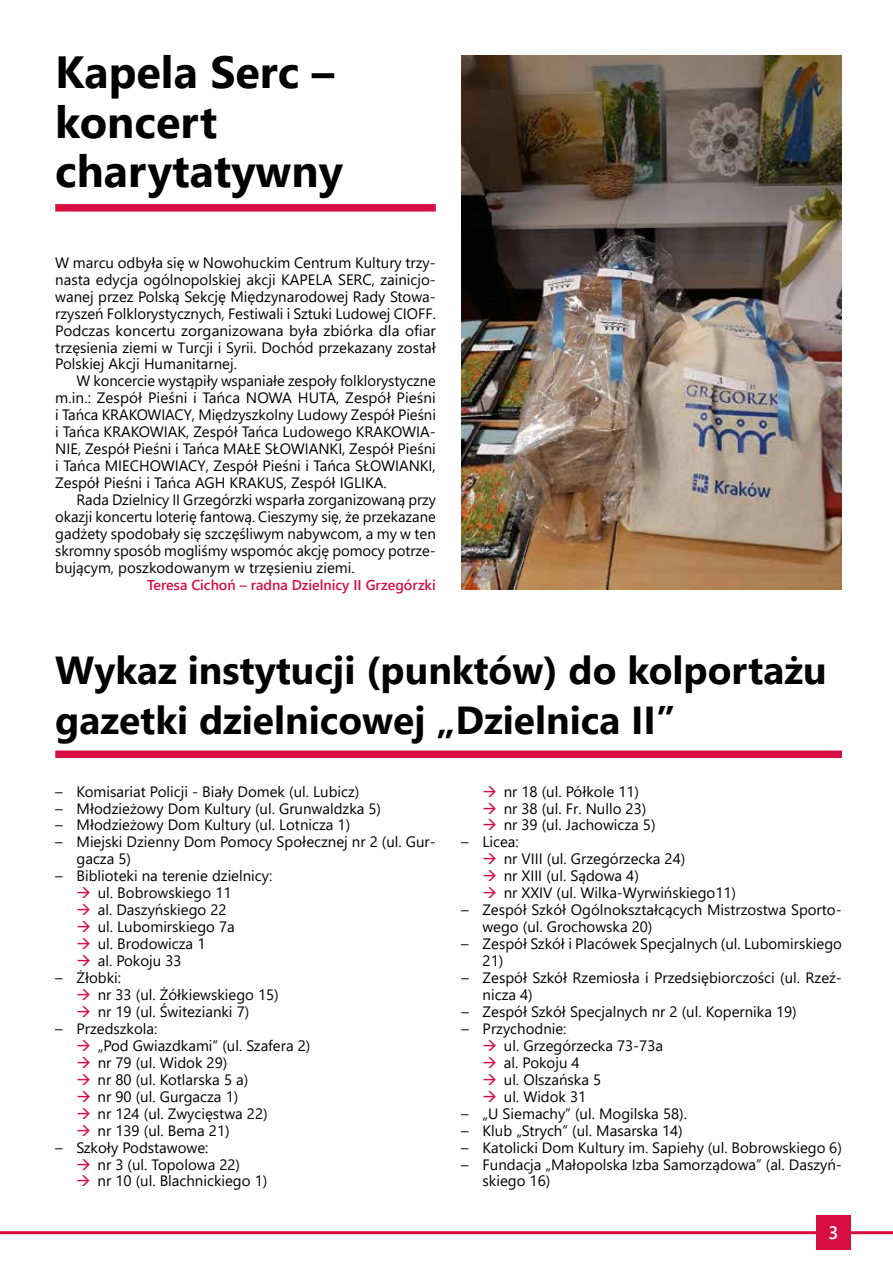
<style>
.page{position:relative;width:893px;height:1263px;background:#fff}
.page>*{position:absolute;margin:0;border:0;box-sizing:border-box;transform-origin:0 0}
.t1{font:700 45px/49.5px "Segoe UI";color:#000}
.t2{font:700 39px/49.5px "Segoe UI";color:#000}
.t3{font:600 18px "Segoe UI";color:#fff}
.t4{font:15px/17px "Segoe UI";color:#000}
.t5{font:600 14.25px "Segoe UI";color:#d70e41}
</style>
<div class="page">
<hr style="left:0;top:1231px;width:893px;height:3px;background:#d70e41">
<div style="left:816px;top:1216px;width:34px;height:34px;background:#d70e41"></div>
<div style="left:55px;top:204px;width:381px;height:8px;background:#d70e41"></div>
<img style="left:461px;top:55px;width:381px;height:535px">
<div style="left:55px;top:750px;width:787px;height:8px;background:#d70e41"></div>
<h1 class="t1" style="left:55px;top:44px;width:289px">Kapela Serc – koncert charytatywny</h1>
<p class="t4" style="left:55px;top:253px;width:382px;text-align:justify">W marcu odbyła się w Nowohuckim Centrum Kultury trzy&shy;nasta edycja ogólnopolskiej akcji KAPELA SERC, zainicjo&shy;wanej przez Polską Sekcję Międzynarodowej Rady Stowa&shy;rzyszeń Folklorystycznych, Festiwali i Sztuki Ludowej CIOFF.<br>Podczas koncertu zorganizowana była zbiórka dla ofiar trzęsienia ziemi w Turcji i Syrii. Dochód przekazany został Polskiej Akcji Humanitarnej.</p>
<p class="t4" style="left:55px;top:371px;width:382px;text-align:justify;text-indent:21px">W koncercie wystąpiły wspaniałe zespoły folklorystyczne m.in.: Zespół Pieśni i Tańca NOWA HUTA, Zespół Pieśni i Tańca KRAKOWIACY, Międzyszkolny Ludowy Zespół Pieśni i Tańca KRAKOWIAK, Zespół Tańca Ludowego KRAKOWIA-NIE, Zespół Pieśni i Tańca MAŁE SŁOWIANKI, Zespół Pieśni i Tańca MIECHOWIACY, Zespół Pieśni i Tańca SŁOWIANKI, Zespół Pieśni i Tańca AGH KRAKUS, Zespół IGLIKA.</p>
<p class="t4" style="left:55px;top:490px;width:382px;text-align:justify;text-indent:21px">Rada Dzielnicy II Grzegórzki wsparła zorganizowaną przy okazji koncertu loterię fantową. Cieszymy się, że przekazane gadżety spodobały się szczęśliwym nabywcom, a my w ten skromny sposób mogliśmy wspomóc akcję pomocy potrze&shy;bującym, poszkodowanym w trzęsieniu ziemi.</p>
<p class="t5" style="left:147px;top:571px;width:290px">Teresa Cichoń – radna Dzielnicy II Grzegórzki</p>
<h2 class="t2" style="left:55px;top:642px;width:773px">Wykaz instytucji (punktów) do kolportażu gazetki dzielnicowej „Dzielnica II”</h2>
<p class="t4" style="left:55px;top:781px;width:306px">– Komisariat Policji - Biały Domek (ul. Lubicz)</p>
<p class="t4" style="left:55px;top:798px;width:327px">– Młodzieżowy Dom Kultury (ul. Grunwaldzka 5)</p>
<p class="t4" style="left:55px;top:815px;width:296px">– Młodzieżowy Dom Kultury (ul. Lotnicza 1)</p>
<p class="t4" style="left:77px;top:832px;width:361px;text-indent:-21px">– Miejski Dzienny Dom Pomocy Społecznej nr 2 (ul. Gur&shy;gacza 5)</p>
<p class="t4" style="left:98px;top:866px;width:176px;text-indent:-42px">– Biblioteki na terenie dzielnicy: ul. Bobrowskiego 11<br>al. Daszyńskiego 22<br>ul. Lubomirskiego 7a<br>ul. Brodowicza 1<br>al. Pokoju 33</p>
<p class="t4" style="left:98px;top:968px;width:183px;text-indent:-42px">– Żłobki:<br>nr 33 (ul. Żółkiewskiego 15) nr 19 (ul. Świtezianki 7)</p>
<p class="t4" style="left:98px;top:1019px;width:214px;text-indent:-42px">– Przedszkola:<br>„Pod Gwiazdkami” (ul. Szafera 2) nr 79 (ul. Widok 29)<br>nr 80 (ul. Kotlarska 5 a)<br>nr 90 (ul. Gurgacza 1)<br>nr 124 (ul. Zwycięstwa 22)<br>nr 139 (ul. Bema 21)</p>
<p class="t4" style="left:98px;top:1137px;width:171px;text-indent:-42px">– Szkoły Podstawowe:<br>nr 3 (ul. Topolowa 22)<br>nr 10 (ul. Blachnickiego 1)</p>
<p class="t4" style="left:504px;top:781px;width:153px">nr 18 (ul. Półkole 11) nr 38 (ul. Fr. Nullo 23) nr 39 (ul. Jachowicza 5)</p>
<p class="t4" style="left:504px;top:832px;width:234px;text-indent:-43px">– Licea:<br>nr VIII (ul. Grzegórzecka 24)<br>nr XIII (ul. Sądowa 4)<br>nr XXIV (ul. Wilka-Wyrwińskiego11)</p>
<p class="t4" style="left:482px;top:900px;width:361px;text-indent:-21px">– Zespół Szkół Ogólnokształcących Mistrzostwa Sporto&shy;wego (ul. Grochowska 20)</p>
<p class="t4" style="left:483px;top:934px;width:361px;text-indent:-21px">– Zespół Szkół i Placówek Specjalnych (ul. Lubomirskiego<br>21)</p>
<p class="t4" style="left:483px;top:968px;width:361px;text-indent:-21px">– Zespół Szkół Rzemiosła i Przedsiębiorczości (ul. Rzeź&shy;nicza 4)</p>
<p class="t4" style="left:461px;top:1002px;width:337px">– Zespół Szkół Specjalnych nr 2 (ul. Kopernika 19)</p>
<p class="t4" style="left:504px;top:1019px;width:161px;text-indent:-42px">– Przychodnie:<br>ul. Grzegórzecka 73-73a al. Pokoju 4<br>ul. Olszańska 5<br>ul. Widok 31</p>
<p class="t4" style="left:461px;top:1103px;width:227px">– „U Siemachy” (ul. Mogilska 58).</p>
<p class="t4" style="left:461px;top:1120px;width:223px">– Klub „Strych” (ul. Masarska 14)</p>
<p class="t4" style="left:461px;top:1137px;width:382px">– Katolicki Dom Kultury im. Sapiehy (ul. Bobrowskiego 6)</p>
<p class="t4" style="left:483px;top:1154px;width:361px;text-indent:-21px">– Fundacja „Małopolska Izba Samorządowa” (al. Daszyń&shy;skiego 16)</p>
<p class="t3" style="left:828px;top:1216px;width:11px">3</p>
</div>
